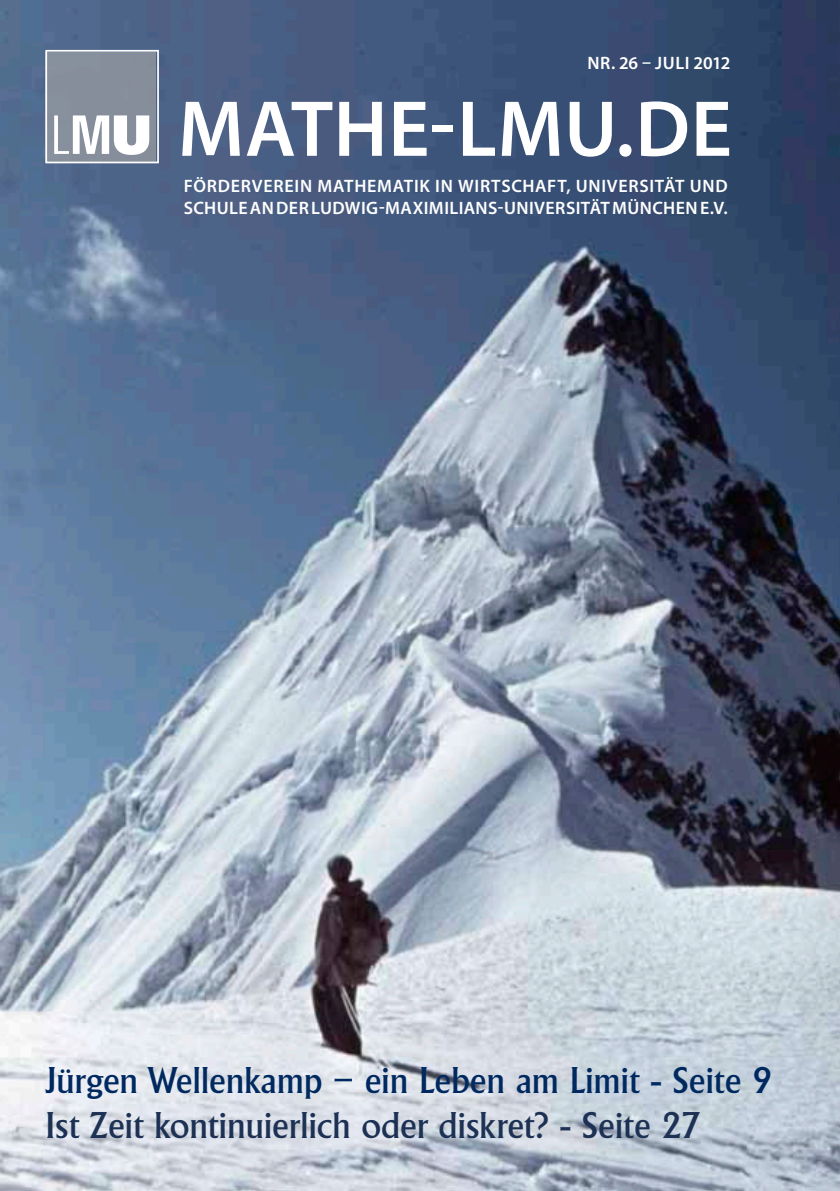
<style>
.page{position:relative;width:840px;height:1191px;background:#fff}
.page>*{position:absolute;margin:0;border:0;box-sizing:border-box;transform-origin:0 0}
.t1{font:600 80px "Myriad Pro";letter-spacing:.01em;color:#fff}
.t2{font:500 36px "Adelon";letter-spacing:-.005em;color:#1c3154}
.t3{font:500 36px "Adelon";letter-spacing:-.005em;color:#002960}
.t4{font:600 18px/22px "Myriad Pro";letter-spacing:.03em;color:#fff}
.t5{font:600 18px "Myriad Pro";color:#fff}
</style>
<div class="page">
<img style="left:0;top:0;width:839px;height:1191px">
<svg style="left:45px;top:50px;width:114px;height:113px"></svg>
<p class="t5" style="left:587px;top:51px;width:144px">NR. 26 – JULI 2012</p>
<h1 class="t1" style="left:178px;top:78px;width:555px">MATHE-LMU.DE</h1>
<p class="t4" style="left:184px;top:175px;width:545px">FÖRDERVEREIN MATHEMATIK IN WIRTSCHAFT, UNIVERSITÄT UN D<br>SCHULE AN DER LUDWIG-MAXIMILIANS-UNIVERSITÄT MÜNCHEN E.V.</p>
<h2 class="t3" style="left:45px;top:1059px;width:729px">Jürgen Wellenkamp – ein Leben am Limit - Seite 9</h2>
<h2 class="t2" style="left:45px;top:1104px;width:657px">Ist Zeit kontinuierlich oder diskret? - Seite 27</h2>
</div>
